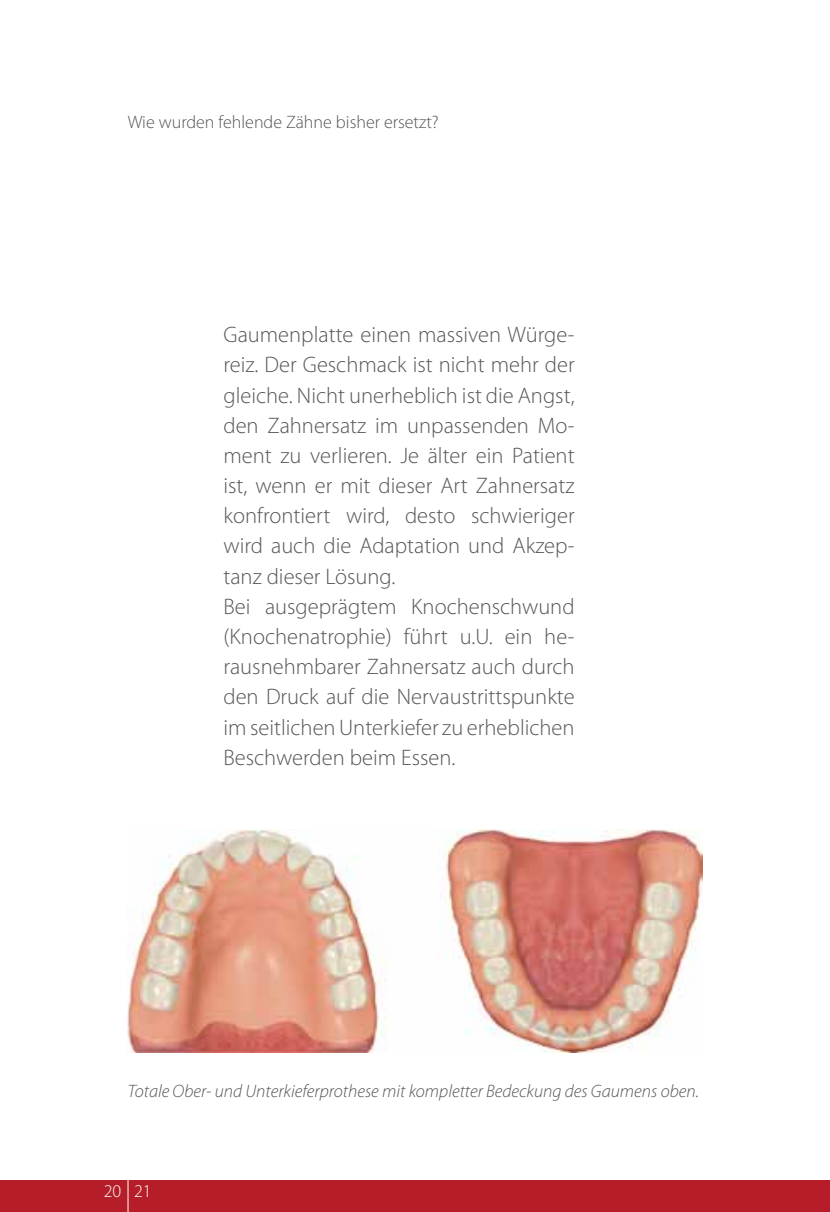
<style>
.page{position:relative;width:830px;height:1212px;background:#fff}
.page>*{position:absolute;margin:0;border:0;box-sizing:border-box;transform-origin:0 0}
.t1{font:300 22.5px/30.2px "Myriad Pro";color:#565656}
.t2{font:italic 300 18px "Myriad Pro";color:#565656}
.t3{font:300 18px "Myriad Pro";color:#565656}
.t4{font:300 18px "Myriad Pro";color:#fff}
</style>
<div class="page">
<div style="left:0;top:1180px;width:829px;height:32px;background:#b51d28"></div>
<hr style="left:128px;top:1180px;width:1px;height:32px;background:#fff">
<img style="left:128px;top:829px;width:574px;height:223px">
<p class="t3" style="left:128px;top:111px;width:312px">Wie wurden fehlende Zähne bisher ersetzt?</p>
<p class="t1" style="left:223px;top:319px;width:352px">Gaumenplatte einen massiven Würge&shy;reiz. Der Geschmack ist nicht mehr der gleiche. Nicht unerheblich ist die Angst, den Zahnersatz im unpassenden Mo&shy;ment zu verlieren. Je älter ein Patient ist, wenn er mit dieser Art Zahnersatz konfrontiert wird, desto schwieriger wird auch die Adaptation und Akzep&shy;tanz dieser Lösung.<br>Bei ausgeprägtem Knochenschwund (Knochenatrophie) führt u.U. ein he&shy;rausnehmbarer Zahnersatz auch durch den Druck auf die Nervaustrittspunkte im seitlichen Unterkiefer zu erheblichen Beschwerden beim Essen.</p>
<p class="t2" style="left:128px;top:1080px;width:572px">Totale Ober- und Unterkieferprothese mit kompletter Bedeckung des Gaumens oben.</p>
<p class="t4" style="left:104px;top:1180px;width:49px">20 21</p>
</div>
